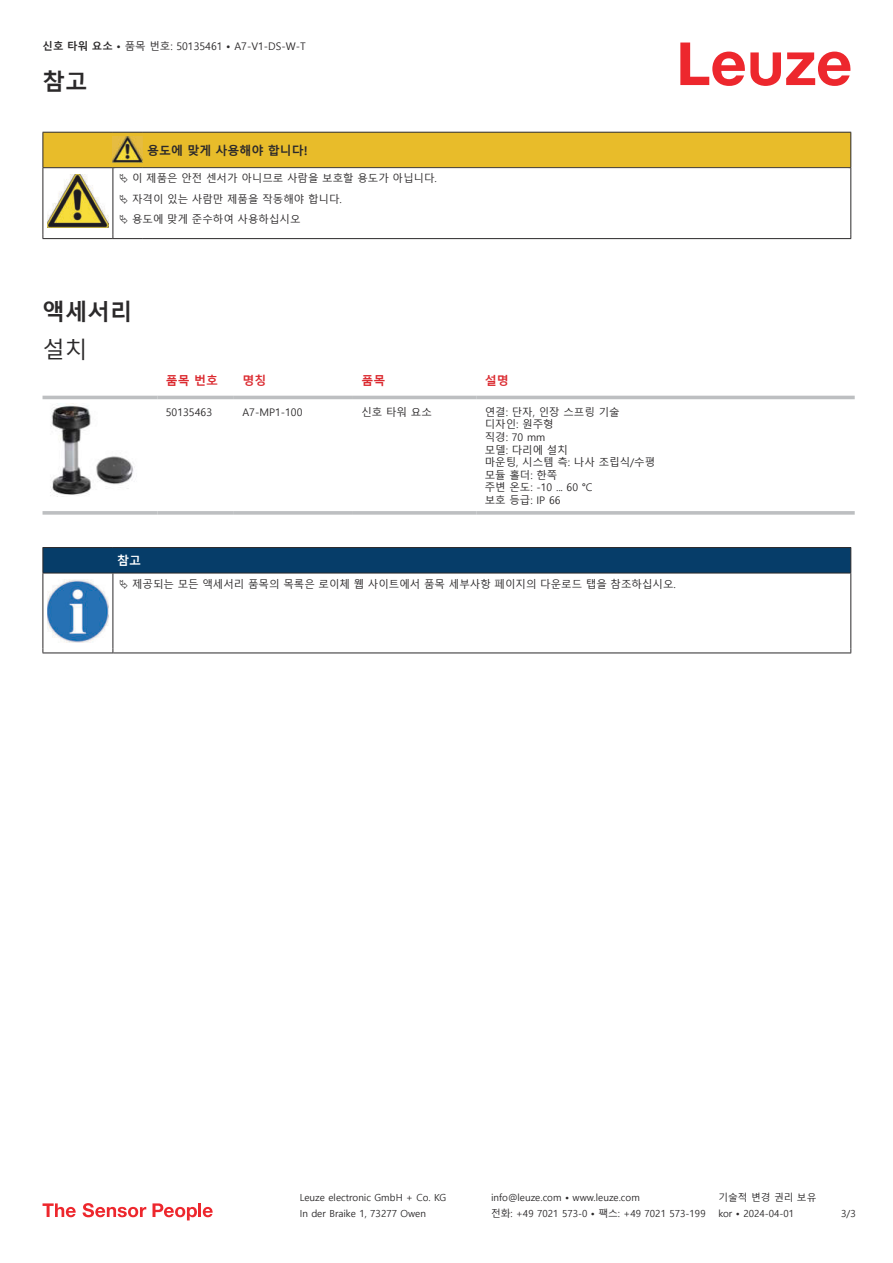
<style>
.page{position:relative;width:893px;height:1263px;background:#fff}
.page>*{position:absolute;margin:0;border:0;box-sizing:border-box;transform-origin:0 0}
.t1{font:700 22.5px "Malgun Gothic";color:#2b292a}
.t2{font:22.5px "Malgun Gothic";color:#2b292a}
.t3{font:700 12px "Malgun Gothic";color:#2b292a}
.t4{font:700 12px "Malgun Gothic";color:#db2a30}
.t5{font:700 12px "Malgun Gothic";color:#fff}
.t6{font:10.5px/12.6px "Malgun Gothic";color:#2b292a}
.t7{font:9.75px "Malgun Gothic";color:#2b292a}
.s1{font-weight:700}
</style>
<div class="page">
<svg style="left:680px;top:43px;width:170px;height:43px"></svg>
<svg style="left:43px;top:395px;width:812px;height:102px"></svg>
<hr style="left:43px;top:396px;width:114px;height:3px;background:#bdbfc1">
<hr style="left:157px;top:396px;width:77px;height:3px;background:#bdbfc1">
<hr style="left:234px;top:396px;width:119px;height:3px;background:#bdbfc1">
<hr style="left:353px;top:396px;width:123px;height:3px;background:#bdbfc1">
<hr style="left:476px;top:396px;width:379px;height:3px;background:#bdbfc1">
<svg style="left:43px;top:511px;width:114px;height:4px"></svg>
<svg style="left:157px;top:511px;width:77px;height:4px"></svg>
<svg style="left:234px;top:511px;width:119px;height:4px"></svg>
<svg style="left:353px;top:511px;width:123px;height:4px"></svg>
<svg style="left:476px;top:511px;width:379px;height:4px;background:#c3c5c7"></svg>
<img style="left:43px;top:403px;width:97px;height:93px">
<hr style="left:43px;top:573px;width:70px;height:1px;background:#2b292a">
<svg style="left:43px;top:547px;width:808px;height:26px;background:#083b65"></svg>
<hr style="left:113px;top:573px;width:738px;height:1px;background:#2b292a">
<hr style="left:43px;top:573px;width:1px;height:75px;background:#2b292a">
<hr style="left:113px;top:573px;width:1px;height:75px;background:#2b292a">
<hr style="left:850px;top:573px;width:1px;height:75px;background:#2b292a">
<hr style="left:43px;top:652px;width:70px;height:1px;background:#2b292a">
<hr style="left:113px;top:652px;width:738px;height:1px;background:#2b292a">
<img style="left:47px;top:579px;width:61px;height:63px">
<svg style="left:43px;top:1203px;width:33px;height:14px"></svg>
<svg style="left:83px;top:1203px;width:63px;height:14px"></svg>
<svg style="left:153px;top:1203px;width:44px;height:17px"></svg>
<hr style="left:198px;top:1203px;width:3px;height:14px;background:#ed272d">
<svg style="left:203px;top:1207px;width:10px;height:10px"></svg>
<hr style="left:43px;top:238px;width:70px;height:1px;background:#2b292a">
<hr style="left:113px;top:238px;width:30px;height:1px;background:#2b292a">
<hr style="left:143px;top:238px;width:708px;height:1px;background:#2b292a">
<svg style="left:43px;top:132px;width:808px;height:106px"></svg>
<p class="t6" style="left:43px;top:40px;width:265px"><span class="s1">신호 타워 요소 •</span> 품목 번호: 50135461 <span class="s1">•</span> A7-V1-DS-W-T</p>
<h1 class="t1" style="left:43px;top:69px;width:46px">참고</h1>
<p class="t3" style="left:147px;top:144px;width:162px">용도에 맞게 사용해야 합니다!</p>
<p class="t6" style="left:132px;top:169px;width:306px;line-height:20.2px">이 제품은 안전 센서가 아니므로 사람을 보호할 용도가 아닙니다. 자격이 있는 사람만 제품을 작동해야 합니다.<br>용도에 맞게 준수하여 사용하십시오</p>
<h1 class="t1" style="left:43px;top:298px;width:91px">액세서리</h1>
<h1 class="t2" style="left:43px;top:337px;width:46px">설치</h1>
<p class="t4" style="left:166px;top:373px;width:54px">품목 번호</p>
<p class="t4" style="left:242px;top:373px;width:25px">명칭</p>
<p class="t4" style="left:361px;top:373px;width:25px">품목</p>
<p class="t4" style="left:485px;top:373px;width:25px">설명</p>
<p class="t6" style="left:166px;top:406px;width:48px">50135463</p>
<p class="t6" style="left:242px;top:406px;width:62px">A7-MP1-100</p>
<p class="t6" style="left:361px;top:406px;width:72px">신호 타워 요소</p>
<p class="t6" style="left:485px;top:406px;width:172px">연결: 단자, 인장 스프링 기술 디자인: 원주형<br>직경: 70 mm<br>모델: 다리에 설치<br>마운팅, 시스템 측: 나사 조립식/수평 모듈 홀더: 한쪽<br>주변 온도: -10 ... 60 °C<br>보호 등급: IP 66</p>
<p class="t5" style="left:117px;top:554px;width:25px">참고</p>
<p class="t6" style="left:132px;top:578px;width:545px">제공되는 모든 액세서리 품목의 목록은 로이체 웹 사이트에서 품목 세부사항 페이지의 다운로드 탭을 참조하십시오.</p>
<p class="t7" style="left:300px;top:1192px;width:148px">Leuze electronic GmbH + Co. KG</p>
<p class="t7" style="left:491px;top:1192px;width:150px">info@leuze.com • www.leuze.com</p>
<p class="t7" style="left:718px;top:1192px;width:100px">기술적 변경 권리 보유</p>
<p class="t7" style="left:300px;top:1208px;width:128px">In der Braike 1, 73277 Owen</p>
<p class="t7" style="left:491px;top:1208px;width:216px">전화: +49 7021 573-0 • 팩스: +49 7021 573-199</p>
<p class="t7" style="left:718px;top:1208px;width:77px">kor • 2024-04-01</p>
<p class="t7" style="left:841px;top:1208px;width:16px">3/3</p>
</div>
